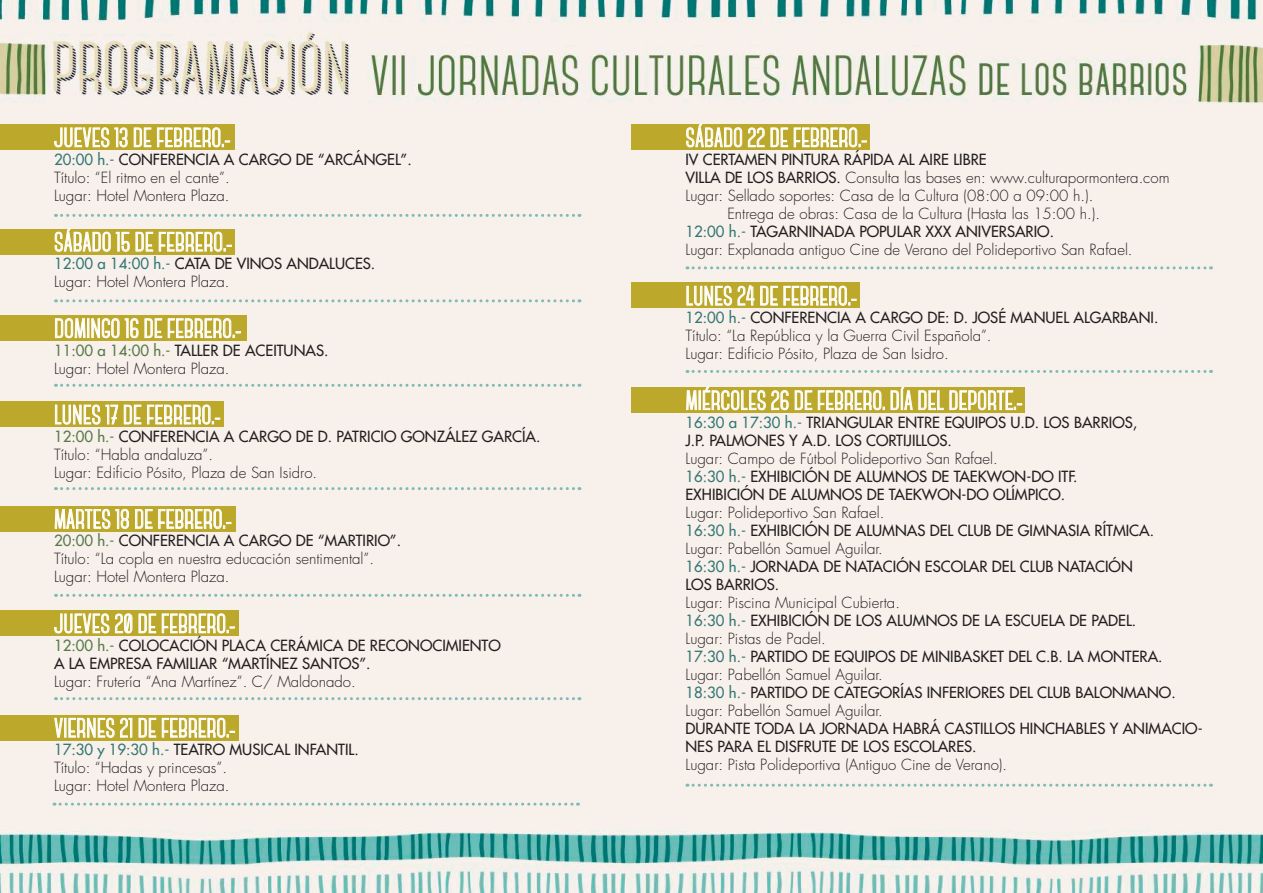
<style>
.page{position:relative;width:1263px;height:893px;background:#fff}
.page>*{position:absolute;margin:0;border:0;box-sizing:border-box;transform-origin:0 0}
.t1{font:700 27px "Canter";color:#fff}
.t2{font:300 15px/18px "Futura";color:#231f20}
.t3{font:15px/18px "Futura";color:#231f20}
.s1{font-weight:400;color:#347774}
.s2{font-weight:400}
.s3{font-weight:400;color:#577a48}
.s4{color:#577a48}
.s5{color:#347774}
.s6{font-weight:300}
</style>
<div class="page">
<img style="left:0;top:0;width:1263px;height:893px">
<div style="left:0;top:125px;width:234px;height:25px;background:#bca82b"></div>
<div style="left:0;top:229px;width:234px;height:25px;background:#bca82b"></div>
<div style="left:0;top:316px;width:246px;height:25px;background:#bca82b"></div>
<div style="left:0;top:401px;width:223px;height:25px;background:#bca82b"></div>
<div style="left:0;top:506px;width:236px;height:25px;background:#bca82b"></div>
<div style="left:0;top:611px;width:238px;height:25px;background:#bca82b"></div>
<div style="left:631px;top:124px;width:239px;height:25px;background:#bca82b"></div>
<div style="left:631px;top:283px;width:229px;height:25px;background:#bca82b"></div>
<div style="left:631px;top:387px;width:394px;height:25px;background:#bca82b"></div>
<svg style="left:686px;top:124px;width:181px;height:24px"></svg>
<svg style="left:686px;top:285px;width:170px;height:21px"></svg>
<svg style="left:686px;top:383px;width:126px;height:28px"></svg>
<svg style="left:818px;top:386px;width:204px;height:24px"></svg>
<svg style="left:54px;top:803px;width:524px;height:3px;background:#ccddd8"></svg>
<svg style="left:56px;top:697px;width:524px;height:3px;background:#cadcd7"></svg>
<svg style="left:56px;top:594px;width:524px;height:3px;background:#cadcd7"></svg>
<svg style="left:56px;top:487px;width:524px;height:3px;background:#cadcd7"></svg>
<svg style="left:56px;top:384px;width:524px;height:3px;background:#cadcd7"></svg>
<svg style="left:56px;top:299px;width:524px;height:3px;background:#ccddd8"></svg>
<svg style="left:56px;top:214px;width:524px;height:3px;background:#cadcd7"></svg>
<svg style="left:687px;top:266px;width:524px;height:3px;background:#ccddd8"></svg>
<svg style="left:687px;top:370px;width:524px;height:3px;background:#c9dcd7"></svg>
<div style="left:0;top:715px;width:238px;height:25px;background:#bca82b"></div>
<svg style="left:54px;top:127px;width:176px;height:31px"></svg>
<svg style="left:54px;top:228px;width:178px;height:24px"></svg>
<svg style="left:55px;top:311px;width:186px;height:28px"></svg>
<svg style="left:55px;top:404px;width:63px;height:23px"></svg>
<svg style="left:124px;top:404px;width:96px;height:21px"></svg>
<svg style="left:54px;top:502px;width:75px;height:28px"></svg>
<svg style="left:135px;top:509px;width:96px;height:20px"></svg>
<svg style="left:54px;top:613px;width:181px;height:31px"></svg>
<svg style="left:54px;top:717px;width:181px;height:31px"></svg>
<svg style="left:687px;top:784px;width:524px;height:3px;background:#cbdcd7"></svg>
<h1 class="t1" style="left:54px;top:124px;width:178px">JUEVES 13 DE FEBRERO.-</h1>
<p class="t2" style="left:54px;top:150px;width:359px"><span class="s1">20:00 h.-</span> <span class="s2">CONFERENCIA A CARGO DE “ARCÁNGEL”.<br></span>Título: “El ritmo en el cante”.<br>Lugar: Hotel Montera Plaza.</p>
<h1 class="t1" style="left:54px;top:229px;width:180px">SÁBADO 15 DE FEBRERO.-</h1>
<p class="t2" style="left:54px;top:255px;width:323px"><span class="s1">12:00 a 14:00 h.-</span> <span class="s2">CATA DE VINOS ANDALUCES.<br></span>Lugar: Hotel Montera Plaza.</p>
<h1 class="t1" style="left:54px;top:315px;width:189px">DOMINGO 16 DE FEBRERO.-</h1>
<p class="t2" style="left:54px;top:341px;width:276px"><span class="s3">11:00 a 14:00 h.-</span> <span class="s2">TALLER DE ACEITUNAS.<br></span>Lugar: Hotel Montera Plaza.</p>
<h1 class="t1" style="left:54px;top:401px;width:168px">LUNES 17 DE FEBRERO.-</h1>
<p class="t2" style="left:54px;top:428px;width:488px"><span class="s3">12:00 h.-</span> <span class="s2">CONFERENCIA A CARGO DE D. PATRICIO GONZÁLEZ GARCÍA.<br></span>Título: “Habla andaluza”.<br>Lugar: Edificio Pósito, Plaza de San Isidro.</p>
<h1 class="t1" style="left:54px;top:506px;width:179px">MARTES 18 DE FEBRERO.-</h1>
<p class="t2" style="left:54px;top:532px;width:348px"><span class="s3">20:00 h.-</span> <span class="s2">CONFERENCIA A CARGO DE “MARTIRIO”.<br></span>Título: “La copla en nuestra educación sentimental”.<br>Lugar: Hotel Montera Plaza.</p>
<h1 class="t1" style="left:54px;top:610px;width:183px">JUEVES 20 DE FEBRERO.-</h1>
<p class="t3" style="left:54px;top:636px;width:448px"><span class="s4">12:00 h.-</span> COLOCACIÓN PLACA CERÁMICA DE RECONOCIMIENTO<br>A LA EMPRESA FAMILIAR “MARTÍNEZ SANTOS”.</p>
<p class="t2" style="left:54px;top:672px;width:303px">Lugar: Frutería “Ana Martínez”. C/ Maldonado.</p>
<h1 class="t1" style="left:54px;top:715px;width:183px">VIERNES 21 DE FEBRERO.-</h1>
<p class="t2" style="left:54px;top:741px;width:306px"><span class="s1">17:30 y 19:30 h.-</span> <span class="s2">TEATRO MUSICAL INFANTIL.<br></span>Título: “Hadas y princesas”.<br>Lugar: Hotel Montera Plaza.</p>
<h1 class="t1" style="left:685px;top:124px;width:183px">SÁBADO 22 DE FEBRERO.-</h1>
<p class="t3" style="left:685px;top:150px;width:303px">IV CERTAMEN PINTURA RÁPIDA AL AIRE LIBRE</p>
<p class="t2" style="left:685px;top:168px;width:485px"><span class="s2">VILLA DE LOS BARRIOS.</span> Consulta las bases en: www.culturapormontera.com</p>
<p class="t2" style="left:685px;top:186px;width:409px">Lugar: Sellado soportes: Casa de la Cultura (08:00 a 09:00 h.).</p>
<p class="t2" style="left:727px;top:204px;width:374px">Entrega de obras: Casa de la Cultura (Hasta las 15:00 h.).</p>
<p class="t3" style="left:685px;top:222px;width:370px"><span class="s5">12:00 h.-</span> TAGARNINADA POPULAR XXX ANIVERSARIO.</p>
<p class="t2" style="left:685px;top:240px;width:449px">Lugar: Explanada antiguo Cine de Verano del Polideportivo San Rafael.</p>
<h1 class="t1" style="left:685px;top:283px;width:173px">LUNES 24 DE FEBRERO.-</h1>
<p class="t2" style="left:685px;top:309px;width:474px"><span class="s1">12:00 h.-</span> <span class="s2">CONFERENCIA A CARGO DE: D. JOSÉ MANUEL ALGARBANI.<br></span>Título: “La República y la Guerra Civil Española”.<br>Lugar: Edificio Pósito, Plaza de San Isidro.</p>
<h1 class="t1" style="left:685px;top:387px;width:339px">MIÉRCOLES 26 DE FEBRERO. DÍA DEL DEPORTE.-</h1>
<p class="t3" style="left:685px;top:413px;width:453px"><span class="s5">16:30 a 17:30 h.-</span> TRIANGULAR ENTRE EQUIPOS U.D. LOS BARRIOS,<br>J.P. PALMONES Y A.D. LOS CORTIJILLOS.</p>
<p class="t3" style="left:685px;top:449px;width:394px"><span class="s6">Lugar: Campo de Fútbol Polideportivo San Rafael.<br></span><span class="s5">16:30 h.-</span> EXHIBICIÓN DE ALUMNOS DE TAEKWON-DO ITF.<br>EXHIBICIÓN DE ALUMNOS DE TAEKWON-DO OLÍMPICO.</p>
<p class="t3" style="left:685px;top:503px;width:470px"><span class="s6">Lugar: Polideportivo San Rafael.<br></span><span class="s5">16:30 h.-</span> EXHIBICIÓN DE ALUMNAS DEL CLUB DE GIMNASIA RÍTMICA.<br><span class="s6">Lugar: Pabellón Samuel Aguilar.<br></span><span class="s5">16:30 h.-</span> JORNADA DE NATACIÓN ESCOLAR DEL CLUB NATACIÓN LOS BARRIOS.</p>
<p class="t3" style="left:685px;top:593px;width:492px"><span class="s6">Lugar: Piscina Municipal Cubierta.<br></span><span class="s5">16:30 h.-</span> EXHIBICIÓN DE LOS ALUMNOS DE LA ESCUELA DE PADEL.<br><span class="s6">Lugar: Pistas de Padel.<br></span><span class="s5">17:30 h.-</span> PARTIDO DE EQUIPOS DE MINIBASKET DEL C.B. LA MONTERA.<br><span class="s6">Lugar: Pabellón Samuel Aguilar.<br></span><span class="s5">18:30 h.-</span> PARTIDO DE CATEGORÍAS INFERIORES DEL CLUB BALONMANO.<br><span class="s6">Lugar: Pabellón Samuel Aguilar.</span></p>
<p class="t3" style="left:685px;top:719px;width:519px">DURANTE TODA LA JORNADA HABRÁ CASTILLOS HINCHABLES Y ANIMACIO-<br>NES PARA EL DISFRUTE DE LOS ESCOLARES.</p>
<p class="t2" style="left:685px;top:755px;width:323px">Lugar: Pista Polideportiva (Antiguo Cine de Verano).</p>
</div>
